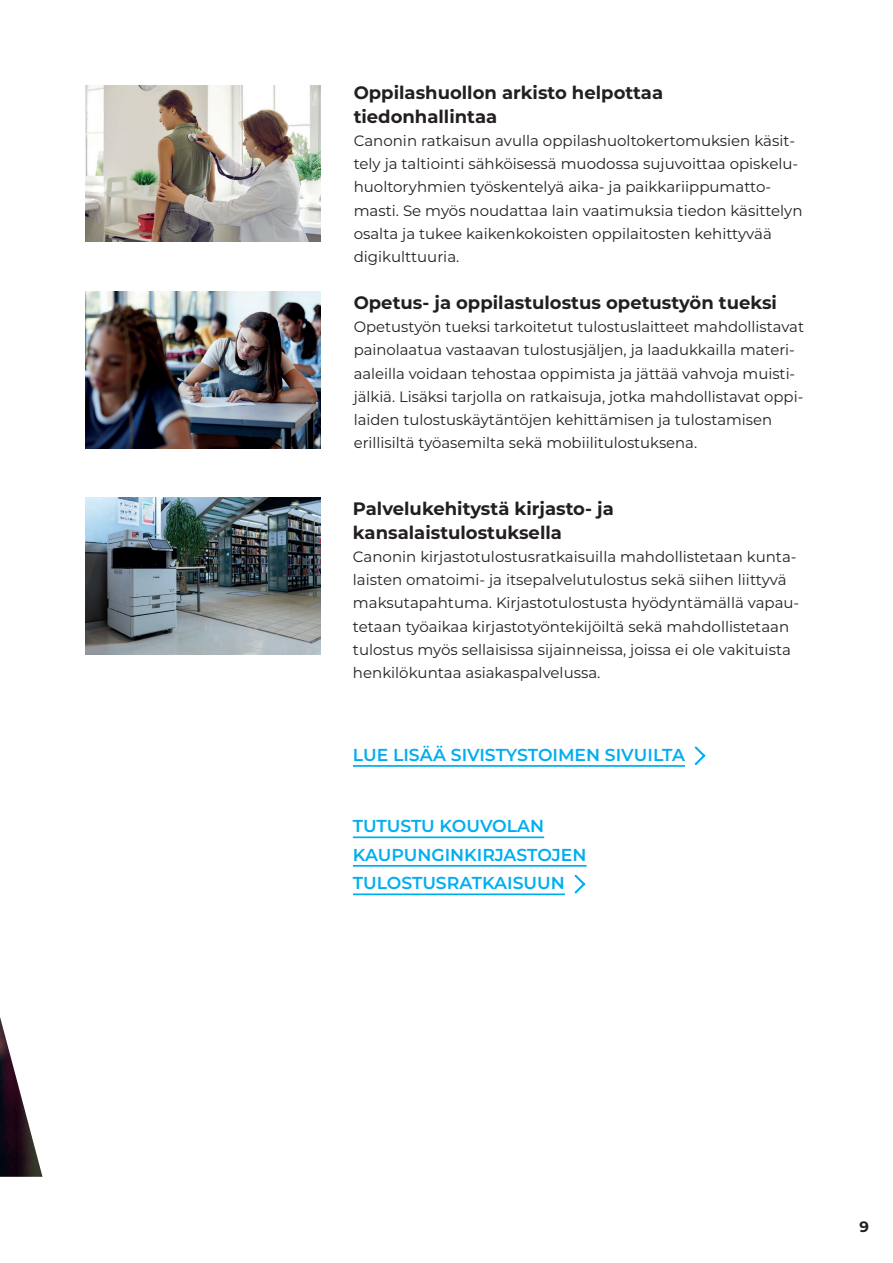
<style>
.page{position:relative;width:893px;height:1263px;background:#fff}
.page>*{position:absolute;margin:0;border:0;box-sizing:border-box;transform-origin:0 0}
.t1{font:700 18px/23.2px "Montserrat";color:#231f20}
.t2{font:600 17.25px/28.5px "Montserrat";color:#00aeef}
.t3{font:15px/23.2px "Montserrat";color:#231f20}
.t4{font:700 15px "Montserrat";color:#231f20}
</style>
<div class="page">
<img style="left:85px;top:85px;width:235px;height:157px">
<img style="left:85px;top:291px;width:235px;height:157px">
<img style="left:85px;top:498px;width:235px;height:157px">
<img style="left:0;top:1017px;width:43px;height:160px">
<hr style="left:353px;top:765px;width:332px;height:2px;background:#00aeef">
<svg style="left:694px;top:746px;width:12px;height:20px"></svg>
<hr style="left:353px;top:836px;width:191px;height:2px;background:#00aeef">
<hr style="left:353px;top:865px;width:233px;height:2px;background:#00aeef">
<hr style="left:353px;top:893px;width:212px;height:2px;background:#00aeef">
<svg style="left:574px;top:874px;width:12px;height:20px"></svg>
<p class="t1" style="left:354px;top:80px;width:311px">Oppilashuollon arkisto helpottaa tiedonhallintaa</p>
<p class="t3" style="left:354px;top:128px;width:450px">Canonin ratkaisun avulla oppilashuoltokertomuksien käsit&shy;tely ja taltiointi sähköisessä muodossa sujuvoittaa opiskelu&shy;huoltoryhmien työskentelyä aika- ja paikkariippumatto&shy;masti. Se myös noudattaa lain vaatimuksia tiedon käsittelyn osalta ja tukee kaikenkokoisten oppilaitosten kehittyvää digikulttuuria.</p>
<p class="t1" style="left:354px;top:290px;width:425px">Opetus- ja oppilastulostus opetustyön tueksi</p>
<p class="t3" style="left:354px;top:315px;width:452px">Opetustyön tueksi tarkoitetut tulostuslaitteet mahdollistavat painolaatua vastaavan tulostusjäljen, ja laadukkailla materi&shy;aaleilla voidaan tehostaa oppimista ja jättää vahvoja muisti&shy;jälkiä. Lisäksi tarjolla on ratkaisuja, jotka mahdollistavat oppi&shy;laiden tulostuskäytäntöjen kehittämisen ja tulostamisen erillisiltä työasemilta sekä mobiilitulostuksena.</p>
<p class="t1" style="left:353px;top:496px;width:262px">Palvelukehitystä kirjasto- ja kansalaistulostuksella</p>
<p class="t3" style="left:353px;top:544px;width:448px">Canonin kirjastotulostusratkaisuilla mahdollistetaan kunta&shy;laisten omatoimi- ja itsepalvelutulostus sekä siihen liittyvä maksutapahtuma. Kirjastotulostusta hyödyntämällä vapau&shy;tetaan työaikaa kirjastotyöntekijöiltä sekä mahdollistetaan tulostus myös sellaisissa sijainneissa, joissa ei ole vakituista henkilökuntaa asiakaspalvelussa.</p>
<p class="t2" style="left:353px;top:740px;width:334px">LUE LISÄÄ SIVISTYSTOIMEN SIVUILTA</p>
<p class="t2" style="left:353px;top:811px;width:235px">TUTUSTU KOUVOLAN<br>KAUPUNGINKIRJASTOJEN<br>TULOSTUSRATKAISUUN</p>
<p class="t4" style="left:859px;top:1216px;width:11px">9</p>
</div>
